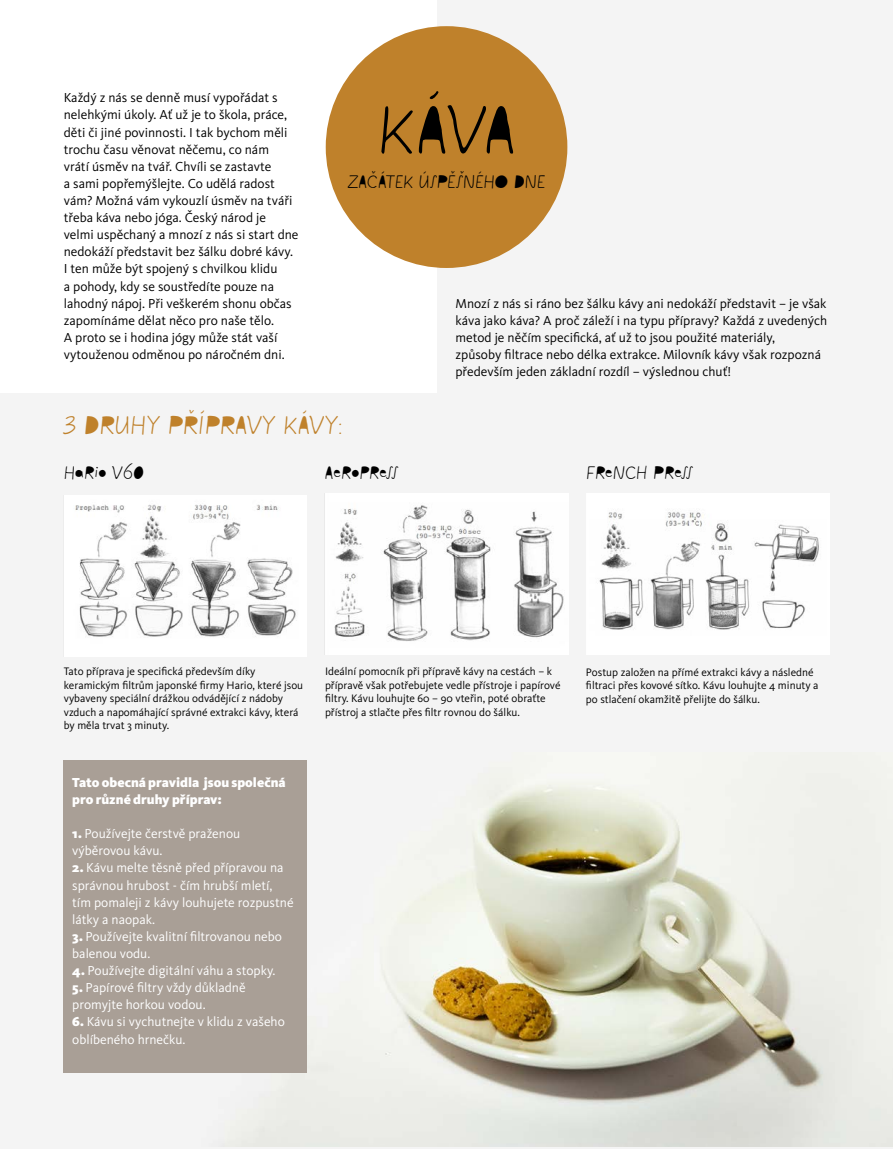
<style>
.page{position:relative;width:893px;height:1149px;background:#fff}
.page>*{position:absolute;margin:0;border:0;box-sizing:border-box;transform-origin:0 0}
.t1{font:67.5px "Snow Cone Pro Closed";color:#000}
.t2{font:25.5px "Snow Cone Pro Closed";color:#bf812b}
.t3{font:18px "Snow Cone Pro Closed";color:#000}
.t4{font:13.5px/17.1px "Kievit Pro";color:#000}
.t5{font:13.5px/17.1px "Kievit Pro";color:#fff}
.t6{font:900 13.5px/17.1px "Kievit Pro";color:#fff}
.t7{font:11.25px/13.5px "Kievit Pro";color:#000}
.s1{font-weight:900}
</style>
<div class="page">
<div style="left:0;top:393px;width:893px;height:755px;background:#f4f4f4"></div>
<img style="left:63px;top:760px;width:830px;height:385px">
<div style="left:437px;top:0;width:456px;height:444px;background:#f4f4f4"></div>
<img style="left:326px;top:493px;width:242px;height:161px">
<img style="left:587px;top:493px;width:242px;height:161px">
<img style="left:64px;top:495px;width:243px;height:161px">
<div style="left:64px;top:759px;width:243px;height:312px;background:#a99f96"></div>
<div style="left:326px;top:26px;width:241px;height:242px;background:#bf812b;border-radius:50%"></div>
<p class="t4" style="left:64px;top:89px;width:236px">Každý z nás se denně musí vypořádat s nelehkými úkoly. Ať už je to škola, práce, děti či jiné povinnosti. I tak bychom měli trochu času věnovat něčemu, co nám<br>vrátí úsměv na tvář. Chvíli se zastavte<br>a sami popřemýšlejte. Co udělá radost vám? Možná vám vykouzlí úsměv na tváři třeba káva nebo jóga. Český národ je velmi uspěchaný a mnozí z nás si start dne nedokáží představit bez šálku dobré kávy.<br>I ten může být spojený s chvilkou klidu<br>a pohody, kdy se soustředíte pouze na lahodný nápoj. Při veškerém shonu občas zapomínáme dělat něco pro naše tělo.<br>A proto se i hodina jógy může stát vaší vytouženou odměnou po náročném dni.</p>
<h1 class="t1" style="left:377px;top:88px;width:141px">KÁVA</h1>
<h3 class="t3" style="left:347px;top:170px;width:200px">ZAČÁTEK ÚSPĚŠNÉHO DNE</h3>
<p class="t4" style="left:455px;top:294px;width:373px">Mnozí z nás si ráno bez šálku kávy ani nedokáží představit – je však káva jako káva? A proč záleží i na typu přípravy? Každá z uvedených metod je něčím specifická, ať už to jsou použité materiály,<br>způsoby filtrace nebo délka extrakce. Milovník kávy však rozpozná především jeden základní rozdíl – výslednou chuť!</p>
<h2 class="t2" style="left:63px;top:409px;width:281px">3 DRUHY PŘÍPRAVY KÁVY:</h2>
<h3 class="t3" style="left:64px;top:461px;width:82px">HARIO V60</h3>
<h3 class="t3" style="left:325px;top:461px;width:75px">AEROPRESS</h3>
<h3 class="t3" style="left:586px;top:461px;width:109px">FRENCH PRESS</h3>
<p class="t7" style="left:64px;top:664px;width:241px">Tato příprava je specifická především díky keramickým filtrům japonské firmy Hario, které jsou vybaveny speciální drážkou odvádějící z nádoby vzduch a napomáhající správné extrakci kávy, která by měla trvat 3 minuty.</p>
<p class="t7" style="left:586px;top:664px;width:234px">Postup založen na přímé extrakci kávy a následné filtraci přes kovové sítko. Kávu louhujte 4 minuty a po stlačení okamžitě přelijte do šálku.</p>
<p class="t7" style="left:325px;top:664px;width:237px">Ideální pomocník při přípravě kávy na cestách – k přípravě však potřebujete vedle přístroje i papírové filtry. Kávu louhujte 60 – 90 vteřin, poté obraťte přístroj a stlačte přes filtr rovnou do šálku.</p>
<p class="t6" style="left:72px;top:773px;width:215px">Tato obecná pravidla jsou společná pro různé druhy příprav:</p>
<p class="t5" style="left:72px;top:824px;width:169px"><span class="s1">1.</span> Používejte čerstvě praženou výběrovou kávu.</p>
<p class="t5" style="left:72px;top:859px;width:223px"><span class="s1">2.</span> Kávu melte těsně před přípravou na správnou hrubost - čím hrubší mletí, tím pomaleji z kávy louhujete rozpustné látky a naopak.</p>
<p class="t5" style="left:72px;top:927px;width:211px"><span class="s1">3.</span> Používejte kvalitní filtrovanou nebo balenou vodu.</p>
<p class="t5" style="left:72px;top:961px;width:205px"><span class="s1">4.</span> Používejte digitální váhu a stopky.</p>
<p class="t5" style="left:72px;top:978px;width:175px"><span class="s1">5.</span> Papírové filtry vždy důkladně promyjte horkou vodou.</p>
<p class="t5" style="left:72px;top:1012px;width:214px"><span class="s1">6.</span> Kávu si vychutnejte v klidu z vašeho oblíbeného hrnečku.</p>
</div>
